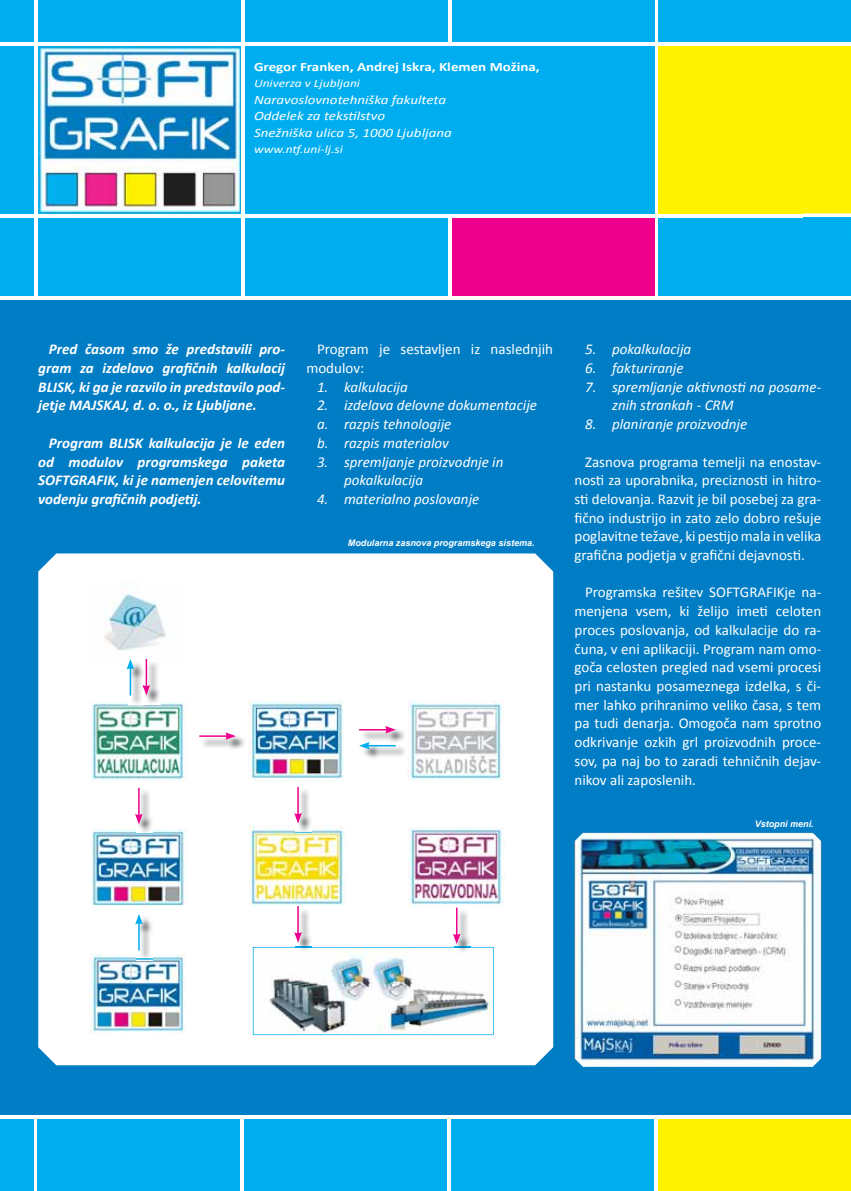
<style>
.page{position:relative;width:851px;height:1191px;background:#fff}
.page>*{position:absolute;margin:0;border:0;box-sizing:border-box;transform-origin:0 0}
.t1{font:15px/18.8px "Calibri";color:#fff;text-align:justify}
.t2{font:italic 700 15px/18.8px "Calibri";color:#fff;text-align:justify}
.t3{font:italic 15px/18.8px "Calibri";color:#fff}
.t4{font:italic 12.75px/16.5px "Calibri";color:#fff;scale:1.18 1}
.t5{font:700 12.75px "Calibri";color:#fff;scale:1.18 1}
.t6{font:italic 11.55px "Calibri";color:#fff;scale:1.18 1}
.t7{font:italic 700 9px "Arial";color:#fff}
</style>
<div class="page">
<div style="left:0;top:300px;width:850px;height:814px;background:#007dc5"></div>
<img style="left:38px;top:46px;width:203px;height:167px">
<div style="left:38px;top:218px;width:203px;height:78px;background:#00aeef"></div>
<div style="left:0;top:218px;width:34px;height:78px;background:#00aeef"></div>
<div style="left:0;top:46px;width:34px;height:167px;background:#00aeef"></div>
<div style="left:0;top:0;width:34px;height:42px;background:#00aeef"></div>
<div style="left:245px;top:218px;width:202px;height:78px;background:#00aeef"></div>
<div style="left:245px;top:46px;width:409px;height:167px;background:#00aeef"></div>
<div style="left:245px;top:0;width:202px;height:42px;background:#00aeef"></div>
<div style="left:38px;top:0;width:203px;height:42px;background:#00aeef"></div>
<div style="left:451px;top:218px;width:203px;height:78px;background:#ec008c"></div>
<div style="left:451px;top:0;width:203px;height:42px;background:#00aeef"></div>
<div style="left:658px;top:218px;width:192px;height:78px;background:#00aeef"></div>
<div style="left:658px;top:46px;width:192px;height:167px;background:#fff200"></div>
<div style="left:658px;top:0;width:192px;height:42px;background:#00aeef"></div>
<img style="left:803px;top:213px;width:47px;height:5px">
<div style="left:38px;top:1119px;width:202px;height:72px;background:#00aeef"></div>
<div style="left:0;top:1119px;width:33px;height:72px;background:#00aeef"></div>
<div style="left:244px;top:1119px;width:202px;height:72px;background:#00aeef"></div>
<div style="left:451px;top:1119px;width:202px;height:72px;background:#00aeef"></div>
<div style="left:657px;top:1119px;width:193px;height:72px;background:#fff200"></div>
<div style="left:38px;top:553px;width:515px;height:512px;background:#fff"></div>
<img style="left:91px;top:702px;width:96px;height:80px">
<img style="left:87px;top:581px;width:96px;height:80px">
<img style="left:248px;top:701px;width:97px;height:79px">
<img style="left:407px;top:701px;width:97px;height:79px">
<img style="left:91px;top:827px;width:96px;height:80px">
<img style="left:249px;top:825px;width:96px;height:80px">
<img style="left:408px;top:827px;width:96px;height:80px">
<img style="left:89px;top:953px;width:96px;height:80px">
<img style="left:200px;top:733px;width:45px;height:17px">
<hr style="left:199px;top:735px;width:29px;height:2px;background:#ec008c">
<svg style="left:225px;top:732px;width:11px;height:8px"></svg>
<img style="left:360px;top:727px;width:45px;height:32px">
<svg style="left:359px;top:726px;width:36px;height:7px"></svg>
<svg style="left:359px;top:742px;width:36px;height:7px"></svg>
<svg style="left:126px;top:659px;width:34px;height:46px;background:#dddae5"></svg>
<img style="left:136px;top:789px;width:16px;height:45px">
<hr style="left:138px;top:788px;width:2px;height:28px;background:#ec008c">
<svg style="left:135px;top:814px;width:8px;height:10px"></svg>
<img style="left:295px;top:788px;width:17px;height:45px">
<hr style="left:297px;top:787px;width:2px;height:28px;background:#ec008c">
<svg style="left:294px;top:813px;width:8px;height:10px"></svg>
<hr style="left:297px;top:906px;width:2px;height:28px;background:#ec008c">
<img style="left:253px;top:907px;width:240px;height:128px">
<img style="left:136px;top:915px;width:17px;height:45px">
<hr style="left:138px;top:922px;width:2px;height:28px;background:#00aeef">
<svg style="left:135px;top:914px;width:8px;height:10px"></svg>
<img style="left:574px;top:833px;width:247px;height:234px">
<p class="t5" style="left:254px;top:61px;width:244px">Gregor Franken, Andrej Iskra, Klemen Možina,</p>
<p class="t6" style="left:254px;top:78px;width:91px">Univerza v Ljubljani</p>
<p class="t4" style="left:254px;top:92px;width:169px">Naravoslovnotehniška fakulteta<br>Oddelek za tekstilstvo<br>Snežniška ulica 5, 1000 Ljubljana</p>
<p class="t6" style="left:254px;top:144px;width:77px">www.ntf.uni-lj.si</p>
<p class="t2" style="left:38px;top:341px;width:248px;text-indent:11px">Pred časom smo že predstavili pro&shy;gram za izdelavo grafičnih kalkulacij BLISK, ki ga je razvilo in predstavilo pod&shy;jetje MAJSKAJ, d. o. o., iz Ljubljane.</p>
<p class="t2" style="left:38px;top:435px;width:248px;text-indent:11px">Program BLISK kalkulacija je le eden od modulov programskega paketa SOFTGRAFIK, ki je namenjen celovitemu vodenju grafičnih podjetij.</p>
<p class="t1" style="left:306px;top:341px;width:248px;text-indent:11px">Program je sestavljen iz naslednjih modulov:</p>
<p class="t3" style="left:317px;top:378px;width:92px">1. kalkulacija</p>
<p class="t3" style="left:317px;top:397px;width:221px">2. izdelava delovne dokumentacije a. razpis tehnologije<br>b. razpis materialov</p>
<p class="t3" style="left:344px;top:453px;width:161px;text-indent:-27px">3. spremljanje proizvodnje in pokalkulacija</p>
<p class="t3" style="left:317px;top:491px;width:164px">4. materialno poslovanje</p>
<p class="t7" style="left:348px;top:538px;width:188px">Modularna zasnova programskega sistema.</p>
<p class="t3" style="left:585px;top:341px;width:108px">5. pokalkulacija</p>
<p class="t3" style="left:585px;top:360px;width:100px">6. fakturiranje</p>
<p class="t3" style="left:612px;top:378px;width:210px;text-indent:-27px">7. spremljanje aktivnosti na posame&shy;znih strankah - CRM</p>
<p class="t3" style="left:585px;top:416px;width:164px">8. planiranje proizvodnje</p>
<p class="t1" style="left:574px;top:453px;width:248px;text-indent:11px">Zasnova programa temelji na enostav&shy;nosti za uporabnika, preciznosti in hitro&shy;sti delovanja. Razvit je bil posebej za gra&shy;fično industrijo in zato zelo dobro rešuje poglavitne težave, ki pestijo mala in velika grafična podjetja v grafični dejavnosti.</p>
<p class="t1" style="left:574px;top:584px;width:248px;text-indent:11px">Programska rešitev SOFTGRAFIKje na&shy;menjena vsem, ki želijo imeti celoten proces poslovanja, od kalkulacije do ra&shy;čuna, v eni aplikaciji. Program nam omo&shy;goča celosten pregled nad vsemi procesi pri nastanku posameznega izdelka, s či&shy;mer lahko prihranimo veliko časa, s tem pa tudi denarja. Omogoča nam sprotno odkrivanje ozkih grl proizvodnih proce&shy;sov, pa naj bo to zaradi tehničnih dejav&shy;nikov ali zaposlenih.</p>
<p class="t7" style="left:754px;top:819px;width:61px">Vstopni meni.</p>
</div>
